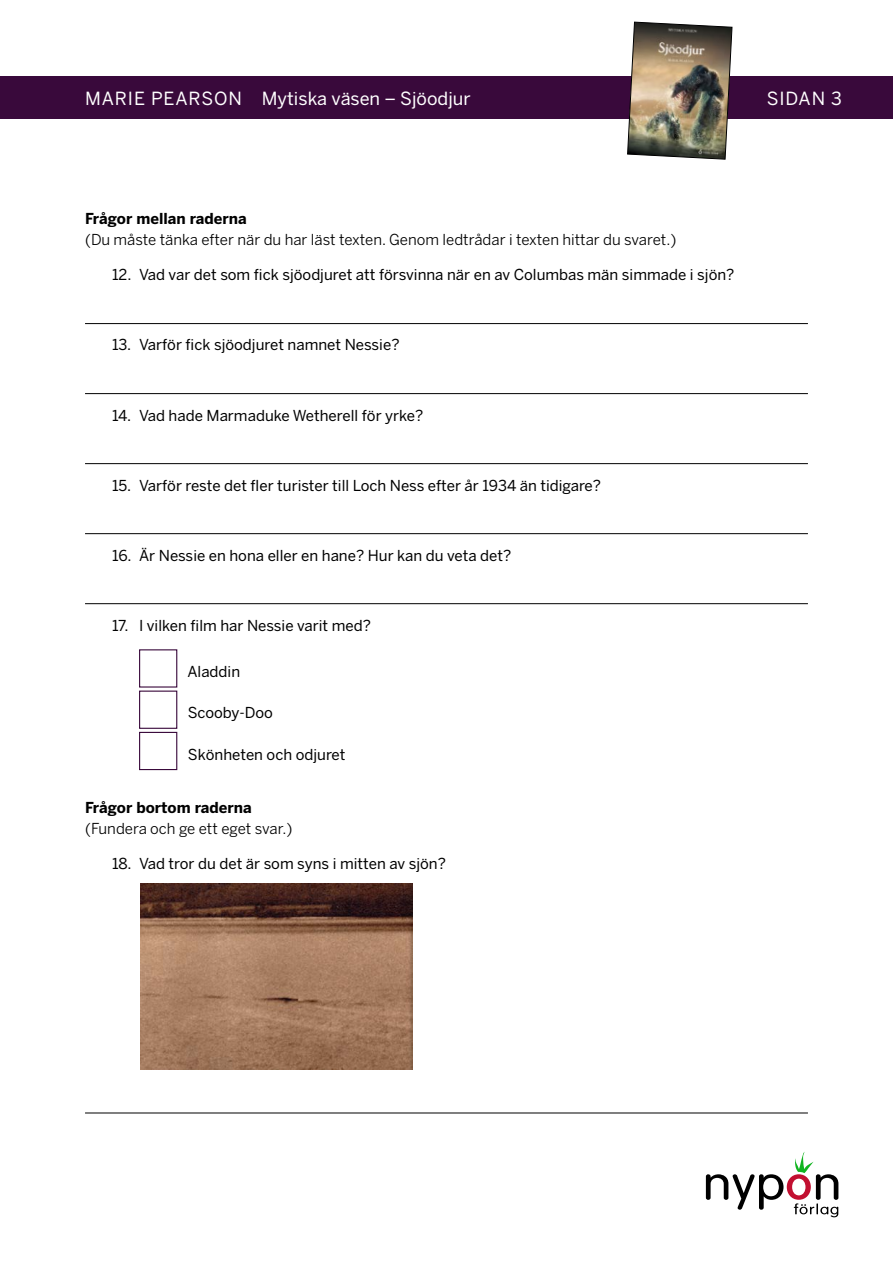
<style>
.page{position:relative;width:893px;height:1263px;background:#fff}
.page>*{position:absolute;margin:0;border:0;box-sizing:border-box;transform-origin:0 0}
.t1{font:18px "Benton Sans";color:#fff}
.t2{font:15px "Benton Sans";color:#000}
.t3{font:15px "Benton Sans";color:#000}
.t4{font:700 15px "Benton Sans";color:#000}
</style>
<div class="page">
<div style="left:0;top:77px;width:893px;height:42px;background:#39093b"></div>
<img style="left:627px;top:21px;width:106px;height:139px">
<svg style="left:706px;top:1152px;width:132px;height:65px"></svg>
<hr style="left:85px;top:323px;width:723px;height:1px;background:#000">
<hr style="left:85px;top:393px;width:723px;height:1px;background:#000">
<hr style="left:85px;top:463px;width:723px;height:1px;background:#000">
<hr style="left:85px;top:533px;width:723px;height:1px;background:#000">
<hr style="left:85px;top:603px;width:723px;height:1px;background:#000">
<div style="left:139px;top:649px;width:38px;height:38px;border:1px solid #39093b"></div>
<div style="left:139px;top:690px;width:38px;height:39px;border:1px solid #39093b"></div>
<div style="left:139px;top:732px;width:38px;height:38px;border:1px solid #39093b"></div>
<img style="left:140px;top:883px;width:272px;height:186px">
<hr style="left:85px;top:1112px;width:723px;height:1px;background:#000">
<p class="t1" style="left:85px;top:88px;width:387px">MARIE PEARSON Mytiska väsen – Sjöodjur</p>
<p class="t1" style="left:767px;top:88px;width:77px">SIDAN 3</p>
<p class="t4" style="left:85px;top:210px;width:163px">Frågor mellan raderna</p>
<p class="t3" style="left:85px;top:231px;width:593px">(Du måste tänka efter när du har läst texten. Genom ledtrådar i texten hittar du svaret.)</p>
<p class="t2" style="left:112px;top:266px;width:624px">12. Vad var det som fick sjöodjuret att försvinna när en av Columbas män simmade i sjön?</p>
<p class="t2" style="left:112px;top:336px;width:289px">13. Varför fick sjöodjuret namnet Nessie?</p>
<p class="t2" style="left:112px;top:406px;width:313px">14. Vad hade Marmaduke Wetherell för yrke?</p>
<p class="t2" style="left:112px;top:476px;width:491px">15. Varför reste det fler turister till Loch Ness efter år 1934 än tidigare?</p>
<p class="t2" style="left:112px;top:546px;width:401px">16. Är Nessie en hona eller en hane? Hur kan du veta det?</p>
<p class="t2" style="left:112px;top:616px;width:261px">17. I vilken film har Nessie varit med?</p>
<p class="t2" style="left:187px;top:663px;width:54px">Aladdin</p>
<p class="t2" style="left:188px;top:704px;width:86px">Scooby-Doo</p>
<p class="t2" style="left:188px;top:745px;width:159px">Skönheten och odjuret</p>
<p class="t4" style="left:85px;top:799px;width:168px">Frågor bortom raderna</p>
<p class="t3" style="left:85px;top:820px;width:209px">(Fundera och ge ett eget svar.)</p>
<p class="t2" style="left:112px;top:855px;width:335px">18. Vad tror du det är som syns i mitten av sjön?</p>
</div>
